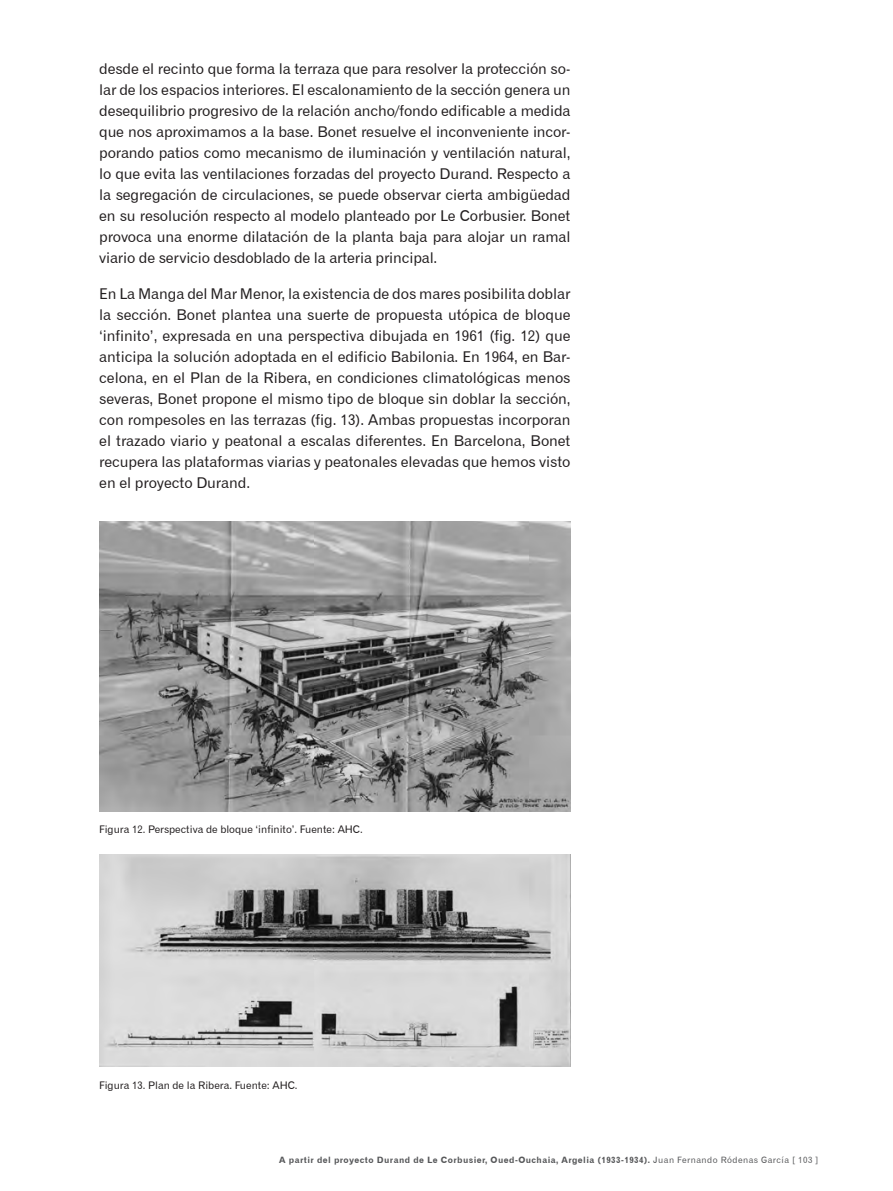
<style>
.page{position:relative;width:893px;height:1191px;background:#fff}
.page>*{position:absolute;margin:0;border:0;box-sizing:border-box;transform-origin:0 0}
.t1{font:14.88px/21px "Gothic 720 BT Roman B";letter-spacing:-.005em;color:#231f20;text-align:justify}
.t2{font:10.5px "Gothic 720 BT Roman B";color:#231f20}
.t3{font:8.75px "Gothic 720 BT Bold B";letter-spacing:.05em;color:#57585a}
.s1{font-family:"Gothic 720 BT Roman B"}
</style>
<div class="page">
<img style="left:99px;top:522px;width:472px;height:289px">
<img style="left:99px;top:854px;width:471px;height:212px">
<p class="t1" style="left:99px;top:58px;width:473px">desde el recinto que forma la terraza que para resolver la protección so&shy;lar de los espacios interiores. El escalonamiento de la sección genera un desequilibrio progresivo de la relación ancho/fondo edificable a medida que nos aproximamos a la base. Bonet resuelve el inconveniente incor&shy;porando patios como mecanismo de iluminación y ventilación natural, lo que evita las ventilaciones forzadas del proyecto Durand. Respecto a la segregación de circulaciones, se puede observar cierta ambigüedad en su resolución respecto al modelo planteado por Le Corbusier. Bonet provoca una enorme dilatación de la planta baja para alojar un ramal viario de servicio desdoblado de la arteria principal.</p>
<p class="t1" style="left:99px;top:283px;width:473px">En La Manga del Mar Menor, la existencia de dos mares posibilita doblar la sección. Bonet plantea una suerte de propuesta utópica de bloque ‘infinito’, expresada en una perspectiva dibujada en 1961 (fig. 12) que anticipa la solución adoptada en el edificio Babilonia. En 1964, en Bar&shy;celona, en el Plan de la Ribera, en condiciones climatológicas menos severas, Bonet propone el mismo tipo de bloque sin doblar la sección, con rompesoles en las terrazas (fig. 13). Ambas propuestas incorporan el trazado viario y peatonal a escalas diferentes. En Barcelona, Bonet recupera las plataformas viarias y peatonales elevadas que hemos visto en el proyecto Durand.</p>
<p class="t2" style="left:99px;top:822px;width:265px">Figura 12. Perspectiva de bloque ‘infinito’. Fuente: AHC.</p>
<p class="t2" style="left:99px;top:1079px;width:200px">Figura 13. Plan de la Ribera. Fuente: AHC.</p>
<p class="t3" style="left:279px;top:1154px;width:541px">A partir del proyecto Durand de Le Corbusier, Oued-Ouchaia, Argelia (1933-1934). <span class="s1">Juan Fernando Ródenas García [ 103 ]</span></p>
</div>
